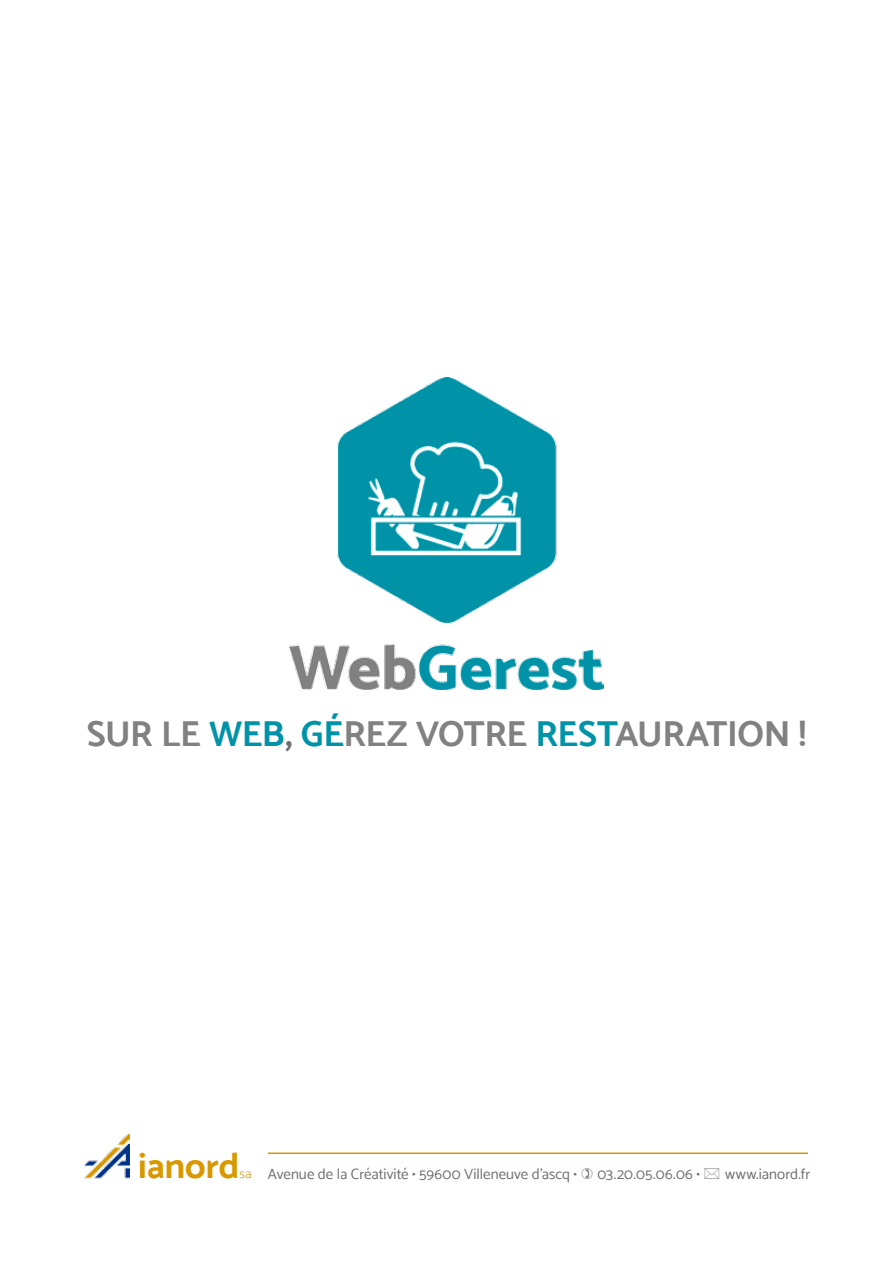
<style>
.page{position:relative;width:893px;height:1263px;background:#fff}
.page>*{position:absolute;margin:0;border:0;box-sizing:border-box;transform-origin:0 0}
.t1{font:700 36px "Catamaran";letter-spacing:-.015em;color:#818181}
.t2{font:700 36px "Catamaran";color:#d89800}
.t3{font:15px "Catamaran";letter-spacing:.005em;color:#706f6f}
.s1{color:#0093a8}
.s2{color:#706f6f}
.s3{font-weight:300;font-size:13.2px;color:#d89800}
</style>
<div class="page">
<img style="left:84px;top:1133px;width:46px;height:46px">
<hr style="left:268px;top:1152px;width:540px;height:2px;background:#d89800">
<img style="left:290px;top:377px;width:313px;height:312px">
<h1 class="t1" style="left:87px;top:713px;width:721px">SUR LE <span class="s1">WEB</span><span class="s2">,</span> <span class="s1">GÉ</span>REZ VOTRE <span class="s1">REST</span>AURATION !</h1>
<h1 class="t2" style="left:138px;top:1144px;width:103px">ianord</h1>
<p class="t3" style="left:240px;top:1164px;width:339px"><span class="s3">sa</span> Avenue de la Créativité • 59600 Villeneuve d’ascq •</p>
<p class="t3" style="left:597px;top:1164px;width:104px">03.20.05.06.06 •</p>
<p class="t3" style="left:725px;top:1164px;width:86px">www.ianord.fr</p>
</div>
